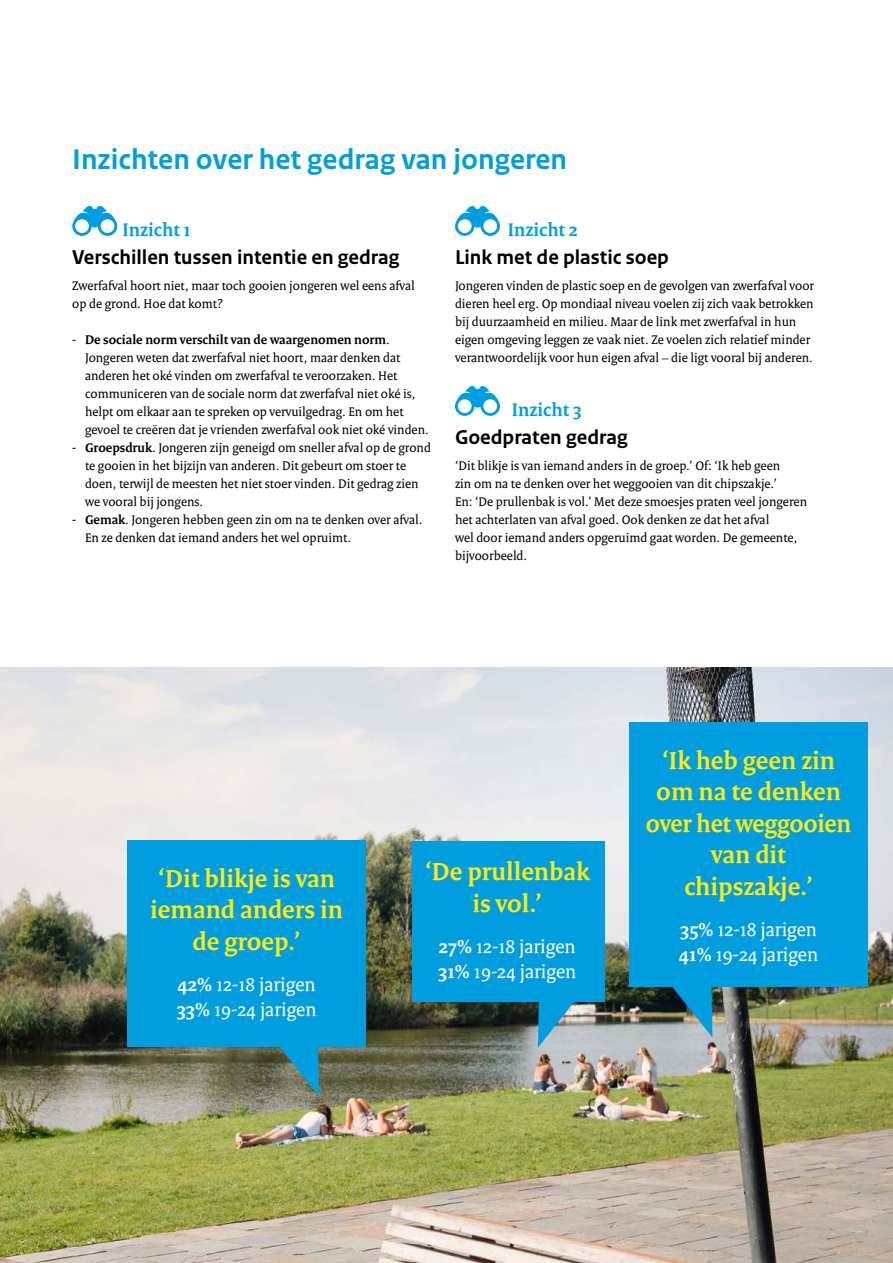
<style>
.page{position:relative;width:893px;height:1263px;background:#fff}
.page>*{position:absolute;margin:0;border:0;box-sizing:border-box;transform-origin:0 0}
.t1{font:700 30px "Rijksoverheid Sans Text";color:#009ede}
.t2{font:700 26.25px/31.5px "Rijksoverheid Serif";color:#ffea0e;text-align:center}
.t3{font:700 21px "Rijksoverheid Sans Text";color:#000}
.t4{font:20.25px/24.8px "Rijksoverheid Serif";color:#fff}
.t5{font:700 19.5px "Rijksoverheid Serif";color:#009ede}
.t6{font:13.5px/18px "Rijksoverheid Serif";color:#000}
.s1{font-weight:700}
</style>
<div class="page">
<img style="left:0;top:668px;width:893px;height:595px">
<div style="left:629px;top:722px;width:239px;height:264px;background:#009ede"></div>
<svg style="left:72px;top:205px;width:45px;height:31px"></svg>
<div style="left:127px;top:841px;width:239px;height:206px;background:#009ede"></div>
<svg style="left:268px;top:1047px;width:51px;height:49px"></svg>
<svg style="left:455px;top:205px;width:45px;height:31px"></svg>
<div style="left:412px;top:841px;width:193px;height:160px;background:#009ede"></div>
<svg style="left:538px;top:1001px;width:51px;height:46px"></svg>
<svg style="left:455px;top:386px;width:45px;height:30px"></svg>
<svg style="left:661px;top:986px;width:51px;height:51px"></svg>
<h1 class="t1" style="left:72px;top:142px;width:496px">Inzichten over het gedrag van jongeren</h1>
<h2 class="t5" style="left:122px;top:218px;width:70px">Inzicht 1</h2>
<h3 class="t3" style="left:72px;top:246px;width:329px">Verschillen tussen intentie en gedrag</h3>
<p class="t6" style="left:72px;top:276px;width:344px">Zwerfafval hoort niet, maar toch gooien jongeren wel eens afval op de grond. Hoe dat komt?</p>
<p class="t6" style="left:85px;top:330px;width:345px;text-indent:-13px">- <span class="s1">De sociale norm verschilt van de waargenomen norm</span>.<br>Jongeren weten dat zwerfafval niet hoort, maar denken dat anderen het oké vinden om zwerfafval te veroorzaken. Het communiceren van de sociale norm dat zwerfafval niet oké is, helpt om elkaar aan te spreken op vervuilgedrag. En om het gevoel te creëren dat je vrienden zwerfafval ook niet oké vinden.</p>
<p class="t6" style="left:85px;top:438px;width:347px;text-indent:-13px">- <span class="s1">Groepsdruk</span>. Jongeren zijn geneigd om sneller afval op de grond te gooien in het bijzijn van anderen. Dit gebeurt om stoer te doen, terwijl de meesten het niet stoer vinden. Dit gedrag zien we vooral bij jongens.</p>
<p class="t6" style="left:85px;top:510px;width:339px;text-indent:-13px">- <span class="s1">Gemak</span>. Jongeren hebben geen zin om na te denken over afval.<br>En ze denken dat iemand anders het wel opruimt.</p>
<h2 class="t5" style="left:508px;top:218px;width:72px">Inzicht 2</h2>
<h3 class="t3" style="left:455px;top:246px;width:216px">Link met de plastic soep</h3>
<p class="t6" style="left:455px;top:276px;width:361px">Jongeren vinden de plastic soep en de gevolgen van zwerfafval voor dieren heel erg. Op mondiaal niveau voelen zij zich vaak betrokken bij duurzaamheid en milieu. Maar de link met zwerfafval in hun eigen omgeving leggen ze vaak niet. Ze voelen zich relatief minder verantwoordelijk voor hun eigen afval – die ligt vooral bij anderen.</p>
<h2 class="t5" style="left:512px;top:398px;width:71px">Inzicht 3</h2>
<h3 class="t3" style="left:455px;top:426px;width:174px">Goedpraten gedrag</h3>
<p class="t6" style="left:455px;top:456px;width:354px">‘Dit blikje is van iemand anders in de groep.’ Of: ‘Ik heb geen<br>zin om na te denken over het weggooien van dit chipszakje.’<br>En: ‘De prullenbak is vol.’ Met deze smoesjes praten veel jongeren het achterlaten van afval goed. Ook denken ze dat het afval<br>wel door iemand anders opgeruimd gaat worden. De gemeente, bijvoorbeeld.</p>
<p class="t2" style="left:150px;top:862px;width:194px">‘Dit blikje is van iemand anders in de groep.’</p>
<p class="t4" style="left:177px;top:972px;width:141px"><span class="s1">42%</span> 12-18 jarigen<br><span class="s1">33%</span> 19-24 jarigen</p>
<h2 class="t2" style="left:425px;top:856px;width:166px">‘De prullenbak is vol.’</h2>
<h3 class="t4" style="left:438px;top:934px;width:140px"><span class="s1">27%</span> 12-18 jarigen<br><span class="s1">31%</span> 19-24 jarigen</h3>
<p class="t2" style="left:646px;top:744px;width:207px">‘Ik heb geen zin om na te denken over het weggooien</p>
<h2 class="t2" style="left:684px;top:839px;width:130px">van dit chipszakje.’</h2>
<p class="t4" style="left:679px;top:917px;width:141px"><span class="s1">35%</span> 12-18 jarigen<br><span class="s1">41%</span> 19-24 jarigen</p>
</div>
